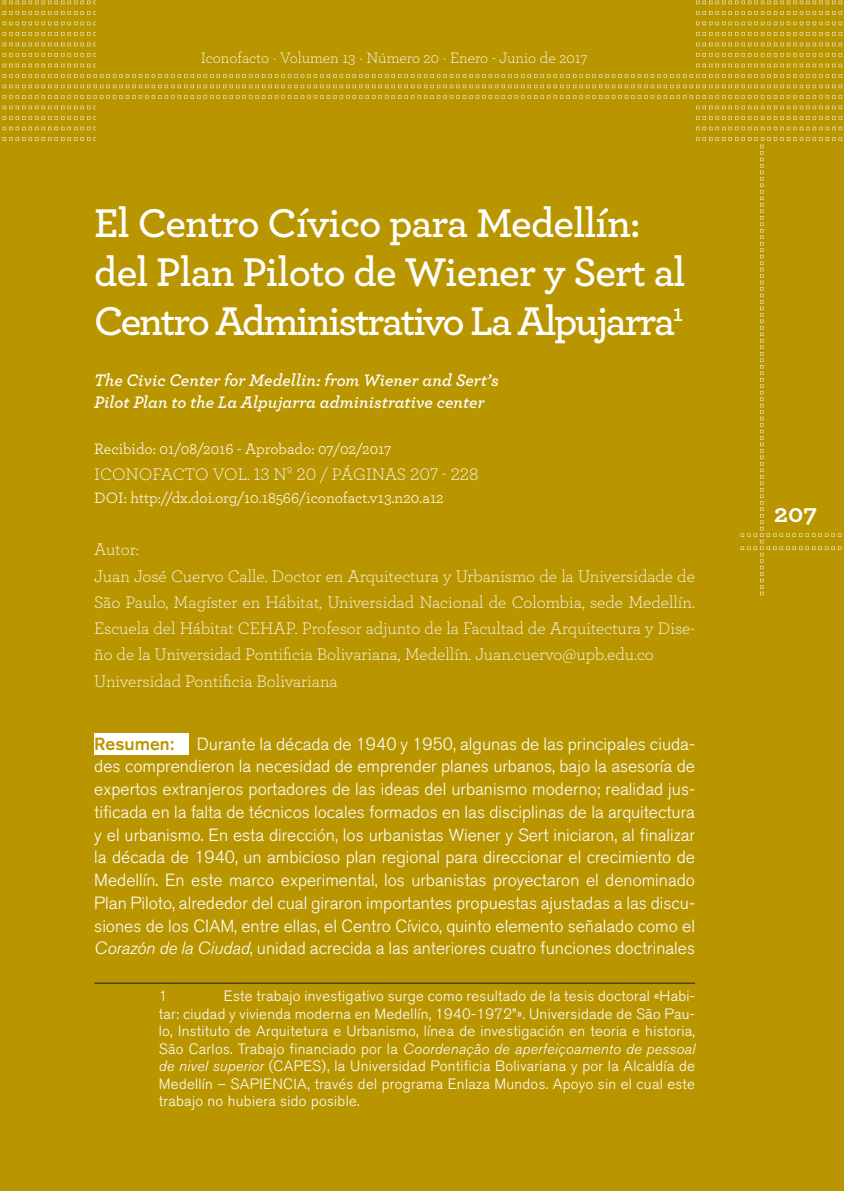
<style>
.page{position:relative;width:844px;height:1191px;background:#fff}
.page>*{position:absolute;margin:0;border:0;box-sizing:border-box;transform-origin:0 0}
.TITULO_OKK{font:600 42px "Archer Pro";letter-spacing:-.03em;color:#fff}
.TITULO_OKK-2{font:600 42px "Archer Pro";letter-spacing:-.05em;color:#fff}
.t1{font:700 26.25px "Archer Pro";color:#fff}
.TEXTO_CORRIDO{font:300 17.5px/22.8px "Akzidenz Grotesk BQ";color:#fff;text-align:justify}
.AUTOR{font:300 17.5px/26.2px "Archer Pro";color:#fff;text-align:justify}
.TEXTO_CORRIDO-2{font:italic 600 17.5px "Archer Pro";color:#fff}
.TEXTO_CORRIDO-3{font:500 17.5px "Akzidenz Grotesk BQ";color:#b99600}
.AUTOR-2{font:15.75px "Archer Pro";color:#fff}
.t2{font:300 15.75px "Archer Pro";color:#fff}
.Fecha{font:15.75px "Archer Pro";color:#fff}
.NOTAS_AL_PIE{font:300 14.88px/17.5px "Akzidenz Grotesk BQ";letter-spacing:.02em;color:#fff;text-align:justify}
.s1{font-style:italic}
</style>
<div class="page">
<div style="left:0;top:0;width:843px;height:1191px;background:#b99600"></div>
<svg style="left:2px;top:127px;width:841px;height:3px"></svg>
<svg style="left:2px;top:116px;width:841px;height:4px"></svg>
<svg style="left:2px;top:106px;width:841px;height:3px"></svg>
<svg style="left:2px;top:95px;width:841px;height:4px"></svg>
<svg style="left:2px;top:85px;width:841px;height:3px"></svg>
<svg style="left:2px;top:74px;width:841px;height:4px"></svg>
<svg style="left:2px;top:64px;width:841px;height:3px"></svg>
<svg style="left:2px;top:53px;width:841px;height:4px"></svg>
<svg style="left:2px;top:43px;width:841px;height:3px"></svg>
<svg style="left:2px;top:32px;width:841px;height:4px"></svg>
<svg style="left:2px;top:22px;width:841px;height:3px"></svg>
<svg style="left:2px;top:11px;width:841px;height:4px"></svg>
<svg style="left:2px;top:1px;width:841px;height:3px"></svg>
<svg style="left:2px;top:137px;width:841px;height:458px"></svg>
<div style="left:96px;top:103px;width:598px;height:63px;background:#b99600"></div>
<div style="left:96px;top:0;width:598px;height:70px;background:#b99600"></div>
<div style="left:94px;top:733px;width:95px;height:21px;background:#fff"></div>
<hr style="left:94px;top:982px;width:600px;height:1px;background:#231f20">
<p class="t2" style="left:201px;top:48px;width:388px">Iconofacto · Volumen 13 · Número 20 · Enero - Junio de 2017</p>
<p class="TITULO_OKK" style="left:94px;top:192px;width:547px">El Centro Cívico para Medellín:</p>
<p class="TITULO_OKK" style="left:94px;top:241px;width:592px">del Plan Piloto de Wiener y Sert al</p>
<p class="TITULO_OKK-2" style="left:94px;top:290px;width:590px">Centro Administrativo La Alpujarra<sup>1</sup></p>
<p class="TEXTO_CORRIDO-2" style="left:94px;top:366px;width:406px">The Civic Center for Medellin: from Wiener and Sert’s</p>
<p class="TEXTO_CORRIDO-2" style="left:94px;top:389px;width:392px">Pilot Plan to the La Alpujarra administrative center</p>
<p class="Fecha" style="left:94px;top:438px;width:298px">Recibido: 01/08/2016 - Aprobado: 07/02/2017</p>
<p class="AUTOR" style="left:94px;top:460px;width:386px">ICONOFACTO VOL. 13 Nº 20 / PÁGINAS 207 - 228</p>
<p class="AUTOR-2" style="left:94px;top:487px;width:351px">DOI: http://dx.doi.org/10.18566/iconofact.v13.n20.a12</p>
<p class="AUTOR" style="left:94px;top:536px;width:46px">Autor:</p>
<p class="AUTOR" style="left:94px;top:562px;width:602px">Juan José Cuervo Calle. Doctor en Arquitectura y Urbanismo de la Universidade de São Paulo, Magíster en Hábitat, Universidad Nacional de Colombia, sede Medellín.<br>Escuela del Hábitat CEHAP. Profesor adjunto de la Facultad de Arquitectura y Dise&shy;ño de la Universidad Pontificia Bolivariana, Medellín. Juan.cuervo@upb.edu.co</p>
<p class="AUTOR" style="left:94px;top:667px;width:245px">Universidad Pontificia Bolivariana</p>
<p class="TEXTO_CORRIDO" style="left:94px;top:732px;width:602px;text-indent:102px">Durante la década de 1940 y 1950, algunas de las principales ciuda&shy;des comprendieron la necesidad de emprender planes urbanos, bajo la asesoría de expertos extranjeros portadores de las ideas del urbanismo moderno; realidad jus&shy;tificada en la falta de técnicos locales formados en las disciplinas de la arquitectura y el urbanismo. En esta dirección, los urbanistas Wiener y Sert iniciaron, al finalizar la década de 1940, un ambicioso plan regional para direccionar el crecimiento de Medellín. En este marco experimental, los urbanistas proyectaron el denominado Plan Piloto, alrededor del cual giraron importantes propuestas ajustadas a las discu&shy;siones de los CIAM, entre ellas, el Centro Cívico, quinto elemento señalado como el <span class="s1">Corazón de la Ciudad</span>, unidad acrecida a las anteriores cuatro funciones doctrinales</p>
<p class="NOTAS_AL_PIE" style="left:159px;top:987px;width:10px">1</p>
<p class="TEXTO_CORRIDO-3" style="left:94px;top:733px;width:81px">Resumen:</p>
<p class="NOTAS_AL_PIE" style="left:159px;top:987px;width:537px;text-indent:65px">Este trabajo investigativo surge como resultado de la tesis doctoral «Habi&shy;tar: ciudad y vivienda moderna en Medellín, 1940-1972”». Universidade de São Pau&shy;lo, Instituto de Arquitetura e Urbanismo, línea de investigación en teoria e historia, São Carlos. Trabajo financiado por la <span class="s1">Coordenação de aperfeiçoamento de pessoal de nivel superior</span> (CAPES), la Universidad Pontificia Bolivariana y por la Alcaldía de Medellín – SAPIENCIA, través del programa Enlaza Mundos. Apoyo sin el cual este trabajo no hubiera sido posible.</p>
<h2 class="t1" style="left:774px;top:492px;width:45px">207</h2>
</div>
